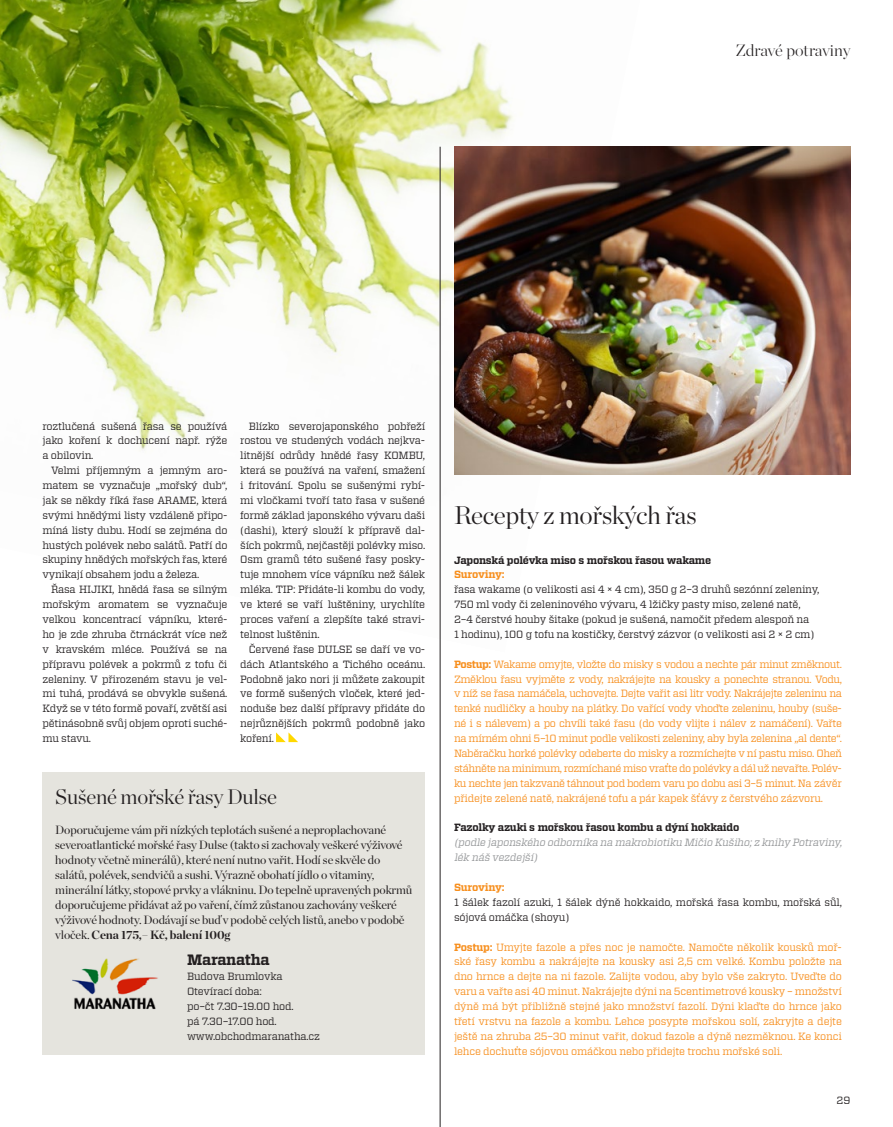
<style>
.page{position:relative;width:893px;height:1127px;background:#fff}
.page>*{position:absolute;margin:0;border:0;box-sizing:border-box;transform-origin:0 0}
.t1{font:300 25.5px "Chronicle Display";letter-spacing:-.01em;color:#231f20}
.t2{font:300 21px "Chronicle Display";letter-spacing:-.01em;color:#231f20}
.t3{font:200 16.5px "Chronicle Display";letter-spacing:-.01em;color:#231f20}
.t4{font:700 15px "Vitesse";letter-spacing:-.02em;color:#231f20}
.t5{font:12px/15px "Chronicle Display";letter-spacing:-.01em;color:#231f20}
.t6{font:10.5px/14.9px "Vitesse";letter-spacing:-.025em;color:#231f20;text-align:justify}
.t7{font:10.5px/14.9px "Vitesse";letter-spacing:-.02em;color:#f78f1e;text-align:justify}
.t8{font:italic 10.5px/14.9px "Vitesse";color:#949698}
.t9{font:700 10.5px "Vitesse";letter-spacing:-.02em;color:#231f20}
.t10{font:700 10.5px "Vitesse";letter-spacing:-.02em;color:#f78f1e}
.s1{font-weight:700}
</style>
<div class="page">
<img style="left:0;top:0;width:640px;height:652px">
<svg style="left:276px;top:732px;width:22px;height:10px"></svg>
<div style="left:43px;top:772px;width:382px;height:282px;background:#e5e4de"></div>
<img style="left:72px;top:958px;width:86px;height:52px">
<img style="left:454px;top:147px;width:396px;height:327px">
<hr style="left:440px;top:147px;width:1px;height:980px;background:#231f20">
<p class="t3" style="left:736px;top:37px;width:116px">Zdravé potraviny</p>
<p class="t6" style="left:43px;top:418px;width:186px">roztlučená sušená řasa se používá jako koření k dochucení např. rýže a obilovin.</p>
<p class="t6" style="left:43px;top:463px;width:186px;text-indent:9px">Velmi příjemným a jemným aro&shy;matem se vyznačuje „mořský dub“, jak se někdy říká řase ARAME, která svými hnědými listy vzdáleně připo&shy;míná listy dubu. Hodí se zejména do hustých polévek nebo salátů. Patří do skupiny hnědých mořských řas, které vynikají obsahem jodu a železa.</p>
<p class="t6" style="left:43px;top:582px;width:186px;text-indent:9px">Řasa HIJIKI, hnědá řasa se silným mořským aromatem se vyznačuje velkou koncentrací vápníku, které&shy;ho je zde zhruba čtrnáckrát více než v kravském mléce. Používá se na přípravu polévek a pokrmů z tofu či zeleniny. V přirozeném stavu je vel&shy;mi tuhá, prodává se obvykle sušená.<br>Když se v této formě povaří, zvětší asi pětinásobně svůj objem oproti suché&shy;mu stavu.</p>
<p class="t6" style="left:240px;top:418px;width:186px;text-indent:9px">Blízko severojaponského pobřeží rostou ve studených vodách nejkva&shy;litnější odrůdy hnědé řasy KOMBU, která se používá na vaření, smažení i fritování. Spolu se sušenými rybí&shy;mi vločkami tvoří tato řasa v sušené formě základ japonského vývaru daši (dashi), který slouží k přípravě dal&shy;ších pokrmů, nejčastěji polévky miso.<br>Osm gramů této sušené řasy posky&shy;tuje mnohem více vápníku než šálek mléka. TIP: Přidáte-li kombu do vody, ve které se vaří luštěniny, urychlíte proces vaření a zlepšíte také stravi&shy;telnost luštěnin.</p>
<p class="t6" style="left:240px;top:641px;width:186px;text-indent:9px">Červené řase DULSE se daří ve vo&shy;dách Atlantského a Tichého oceánu.<br>Podobně jako nori ji můžete zakoupit ve formě sušených vloček, které jed&shy;noduše bez další přípravy přidáte do nejrůznějších pokrmů podobně jako koření.</p>
<p class="t2" style="left:55px;top:780px;width:223px">Sušené mořské řasy Dulse</p>
<p class="t5" style="left:55px;top:821px;width:359px">Doporučujeme vám při nízkých teplotách sušené a neproplachované severoatlantické mořské řasy Dulse (takto si zachovaly veškeré výživové hodnoty včetně minerálů), které není nutno vařit. Hodí se skvěle do salátů, polévek, sendvičů a sushi. Výrazně obohatí jídlo o vitaminy, minerální látky, stopové prvky a vlákninu. Do tepelně upravených pokrmů doporučujeme přidávat až po vaření, čímž zůstanou zachovány veškeré výživové hodnoty. Dodávají se buď v podobě celých listů, anebo v podobě vloček. <span class="s1">Cena 175,– Kč, balení 100g</span></p>
<p class="t4" style="left:187px;top:950px;width:84px">Maranatha</p>
<p class="t6" style="left:187px;top:969px;width:97px">Budova Brumlovka</p>
<p class="t6" style="left:187px;top:984px;width:76px">Otevírací doba:</p>
<p class="t6" style="left:187px;top:999px;width:108px">po–čt 7.30–19.00 hod.</p>
<p class="t6" style="left:187px;top:1013px;width:91px">pá 7.30–17.00 hod.</p>
<p class="t6" style="left:187px;top:1028px;width:134px">www.obchodmaranatha.cz</p>
<p class="t1" style="left:454px;top:496px;width:244px">Recepty z mořských řas</p>
<p class="t9" style="left:454px;top:553px;width:259px">Japonská polévka miso s mořskou řasou wakame</p>
<p class="t10" style="left:454px;top:568px;width:52px">Suroviny:</p>
<p class="t6" style="left:454px;top:582px;width:367px;text-align:left">řasa wakame (o velikosti asi 4 × 4 cm), 350 g 2–3 druhů sezónní zeleniny, 750 ml vody či zeleninového vývaru, 4 lžičky pasty miso, zelené natě, 2–4 čerstvé houby šitake (pokud je sušená, namočit předem alespoň na<br>1 hodinu), 100 g tofu na kostičky, čerstvý zázvor (o velikosti asi 2 × 2 cm)</p>
<p class="t7" style="left:454px;top:656px;width:389px"><span class="s1">Postup:</span> Wakame omyjte, vložte do misky s vodou a nechte pár minut změknout.<br>Změklou řasu vyjměte z vody, nakrájejte na kousky a ponechte stranou. Vodu, v níž se řasa namáčela, uchovejte. Dejte vařit asi litr vody. Nakrájejte zeleninu na tenké nudličky a houby na plátky. Do vařící vody vhoďte zeleninu, houby (suše&shy;né i s nálevem) a po chvíli také řasu (do vody vlijte i nálev z namáčení). Vařte na mírném ohni 5–10 minut podle velikosti zeleniny, aby byla zelenina „al dente“.<br>Naběračku horké polévky odeberte do misky a rozmíchejte v ní pastu miso. Oheň stáhněte na minimum, rozmíchané miso vraťte do polévky a dál už nevařte. Polév&shy;ku nechte jen takzvaně táhnout pod bodem varu po dobu asi 3–5 minut. Na závěr přidejte zelené natě, nakrájené tofu a pár kapek šťávy z čerstvého zázvoru.</p>
<p class="t9" style="left:454px;top:821px;width:287px">Fazolky azuki s mořskou řasou kombu a dýní hokkaido</p>
<p class="t8" style="left:454px;top:835px;width:392px">(podle japonského odborníka na makrobiotiku Mičio Kušiho;z knihy Potraviny, lék náš vezdejší)</p>
<p class="t10" style="left:454px;top:880px;width:52px">Suroviny:</p>
<p class="t6" style="left:454px;top:894px;width:389px">1 šálek fazolí azuki, 1 šálek dýně hokkaido, mořská řasa kombu, mořská sůl, sójová omáčka (shoyu)</p>
<p class="t7" style="left:454px;top:939px;width:389px"><span class="s1">Postup:</span> Umyjte fazole a přes noc je namočte. Namočte několik kousků moř&shy;ské řasy kombu a nakrájejte na kousky asi 2,5 cm velké. Kombu položte na dno hrnce a dejte na ni fazole. Zalijte vodou, aby bylo vše zakryto. Uveďte do varu a vařte asi 40 minut. Nakrájejte dýni na 5centimetrové kousky – množství dýně má být přibližně stejné jako množství fazolí. Dýni klaďte do hrnce jako třetí vrstvu na fazole a kombu. Lehce posypte mořskou solí, zakryjte a dejte ještě na zhruba 25–30 minut vařit, dokud fazole a dýně nezměknou. Ke konci lehce dochuťte sójovou omáčkou nebo přidejte trochu mořské soli.</p>
<p class="t6" style="left:836px;top:1092px;width:15px">29</p>
</div>
